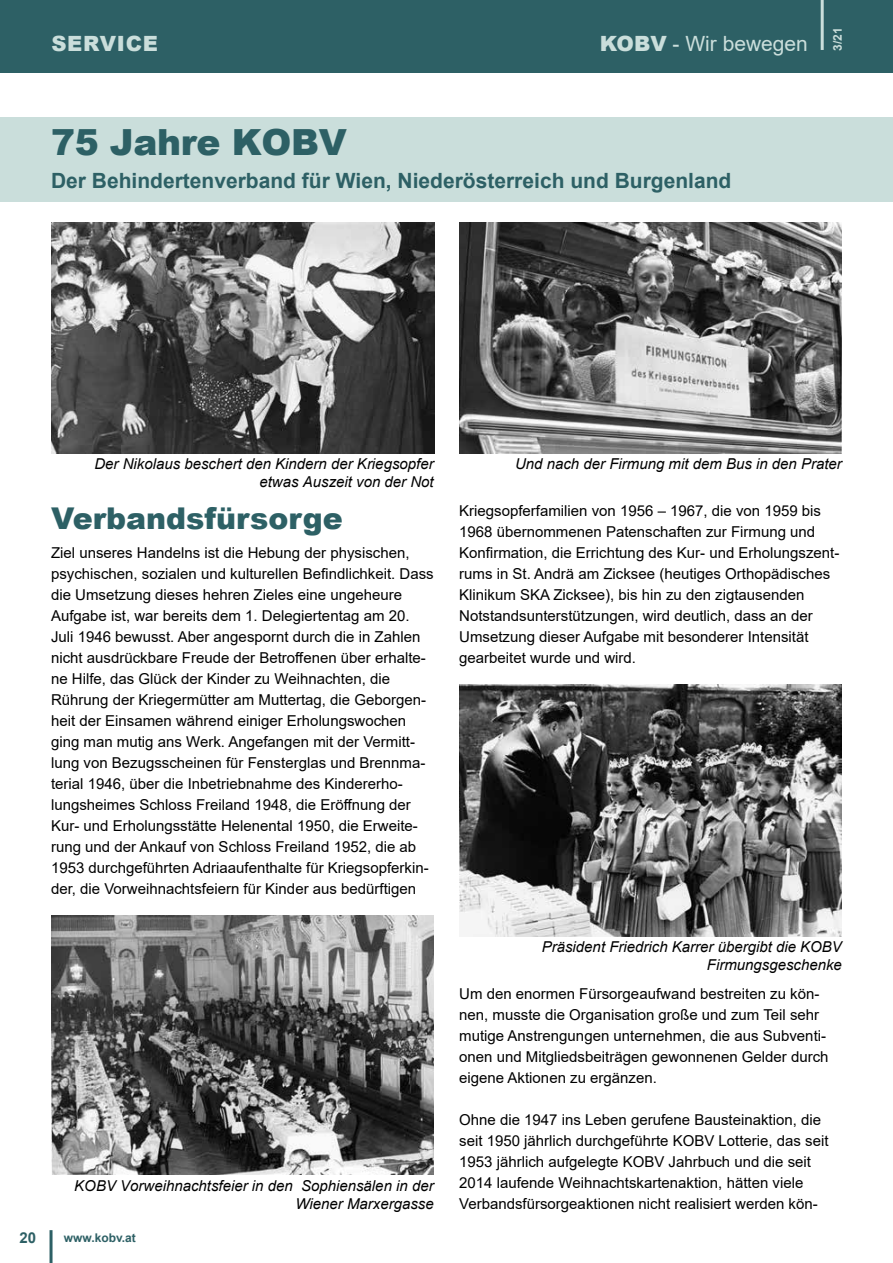
<style>
.page{position:relative;width:893px;height:1263px;background:#fff}
.page>*{position:absolute;margin:0;border:0;box-sizing:border-box;transform-origin:0 0}
.H1__TitelMain{font:900 36px "Arial";letter-spacing:-.01em;color:#2d6065}
.P__p-Text_Standard{font:900 30px "Arial";color:#2d6065}
.H2__TitelSub{font:700 21px "Arial";color:#2d6065}
.t1{font:21px "Arial";color:#cadedb}
.t2{font:900 21px "Arial";letter-spacing:.035em;color:#cadedb}
.P__p-Text_Standard-2{font:15px/21px "Arial";color:#000}
.t3{font:italic 15px/18px "Arial";color:#000;text-align:right}
.t4{font:700 15px "Arial";color:#2d6065}
.t5{font:700 12px "Arial";color:#2d6065}
.t6{font:700 12px "Arial";color:#cadedb}
.s1{font-weight:900}
</style>
<div class="page">
<div style="left:0;top:0;width:893px;height:72px;background:#2d6065"></div>
<hr style="left:50px;top:1230px;width:3px;height:33px;background:#2d6065">
<hr style="left:821px;top:0;width:3px;height:50px;background:#cadedb">
<hr style="left:892px;top:453px;width:1px;height:63px;background:#cadedb">
<img style="left:51px;top:915px;width:383px;height:260px">
<img style="left:459px;top:684px;width:383px;height:252px">
<div style="left:0;top:117px;width:893px;height:84px;background:#cadedb"></div>
<img style="left:51px;top:222px;width:384px;height:231px">
<img style="left:459px;top:222px;width:383px;height:231px">
<h3 class="t2" style="left:51px;top:28px;width:108px">SERVICE</h3>
<h3 class="t1" style="left:600px;top:29px;width:210px"><span class="s1">KOBV</span> - Wir bewegen</h3>
<p class="t6" style="left:829px;top:51px;width:25px;rotate:-90deg">3/21</p>
<h1 class="H1__TitelMain" style="left:51px;top:116px;width:297px">75 Jahre KOBV</h1>
<h2 class="H2__TitelSub" style="left:51px;top:166px;width:682px">Der Behindertenverband für Wien, Niederösterreich und Burgenland</h2>
<p class="t3" style="left:94px;top:455px;width:341px">Der Nikolaus beschert den Kindern der Kriegsopfer etwas Auszeit von der Not</p>
<p class="t3" style="left:515px;top:455px;width:328px">Und nach der Firmung mit dem Bus in den Prater</p>
<p class="P__p-Text_Standard" style="left:51px;top:497px;width:293px">Verbandsfürsorge</p>
<p class="P__p-Text_Standard-2" style="left:51px;top:542px;width:384px">Ziel unseres Handelns ist die Hebung der physischen, psychischen, sozialen und kulturellen Befindlichkeit. Dass die Umsetzung dieses hehren Zieles eine ungeheure Aufgabe ist, war bereits dem 1. Delegiertentag am 20.<br>Juli 1946 bewusst. Aber angespornt durch die in Zahlen nicht ausdrückbare Freude der Betroffenen über erhalte&shy;ne Hilfe, das Glück der Kinder zu Weihnachten, die Rührung der Kriegermütter am Muttertag, die Geborgen&shy;heit der Einsamen während einiger Erholungswochen ging man mutig ans Werk. Angefangen mit der Vermitt&shy;lung von Bezugsscheinen für Fensterglas und Brennma&shy;terial 1946, über die Inbetriebnahme des Kindererho&shy;lungsheimes Schloss Freiland 1948, die Eröffnung der Kur- und Erholungsstätte Helenental 1950, die Erweite&shy;rung und der Ankauf von Schloss Freiland 1952, die ab 1953 durchgeführten Adriaaufenthalte für Kriegsopferkin&shy;der, die Vorweihnachtsfeiern für Kinder aus bedürftigen</p>
<p class="P__p-Text_Standard-2" style="left:459px;top:500px;width:382px">Kriegsopferfamilien von 1956 – 1967, die von 1959 bis 1968 übernommenen Patenschaften zur Firmung und Konfirmation, die Errichtung des Kur- und Erholungszent&shy;rums in St. Andrä am Zicksee (heutiges Orthopädisches Klinikum SKA Zicksee), bis hin zu den zigtausenden Notstandsunterstützungen, wird deutlich, dass an der Umsetzung dieser Aufgabe mit besonderer Intensität gearbeitet wurde und wird.</p>
<p class="t4" style="left:19px;top:1227px;width:18px">20</p>
<p class="t3" style="left:74px;top:1177px;width:361px">KOBV Vorweihnachtsfeier in den Sophiensälen in der<br>Wiener Marxergasse</p>
<p class="t5" style="left:64px;top:1229px;width:74px">www.kobv.at</p>
<p class="t3" style="left:542px;top:938px;width:302px">Präsident Friedrich Karrer übergibt die KOBV<br>Firmungsgeschenke</p>
<p class="P__p-Text_Standard-2" style="left:459px;top:983px;width:371px">Um den enormen Fürsorgeaufwand bestreiten zu kön&shy;nen, musste die Organisation große und zum Teil sehr mutige Anstrengungen unternehmen, die aus Subventi&shy;onen und Mitgliedsbeiträgen gewonnenen Gelder durch eigene Aktionen zu ergänzen.</p>
<p class="P__p-Text_Standard-2" style="left:459px;top:1109px;width:371px">Ohne die 1947 ins Leben gerufene Bausteinaktion, die seit 1950 jährlich durchgeführte KOBV Lotterie, das seit 1953 jährlich aufgelegte KOBV Jahrbuch und die seit 2014 laufende Weihnachtskartenaktion, hätten viele Verbandsfürsorgeaktionen nicht realisiert werden kön-</p>
</div>
